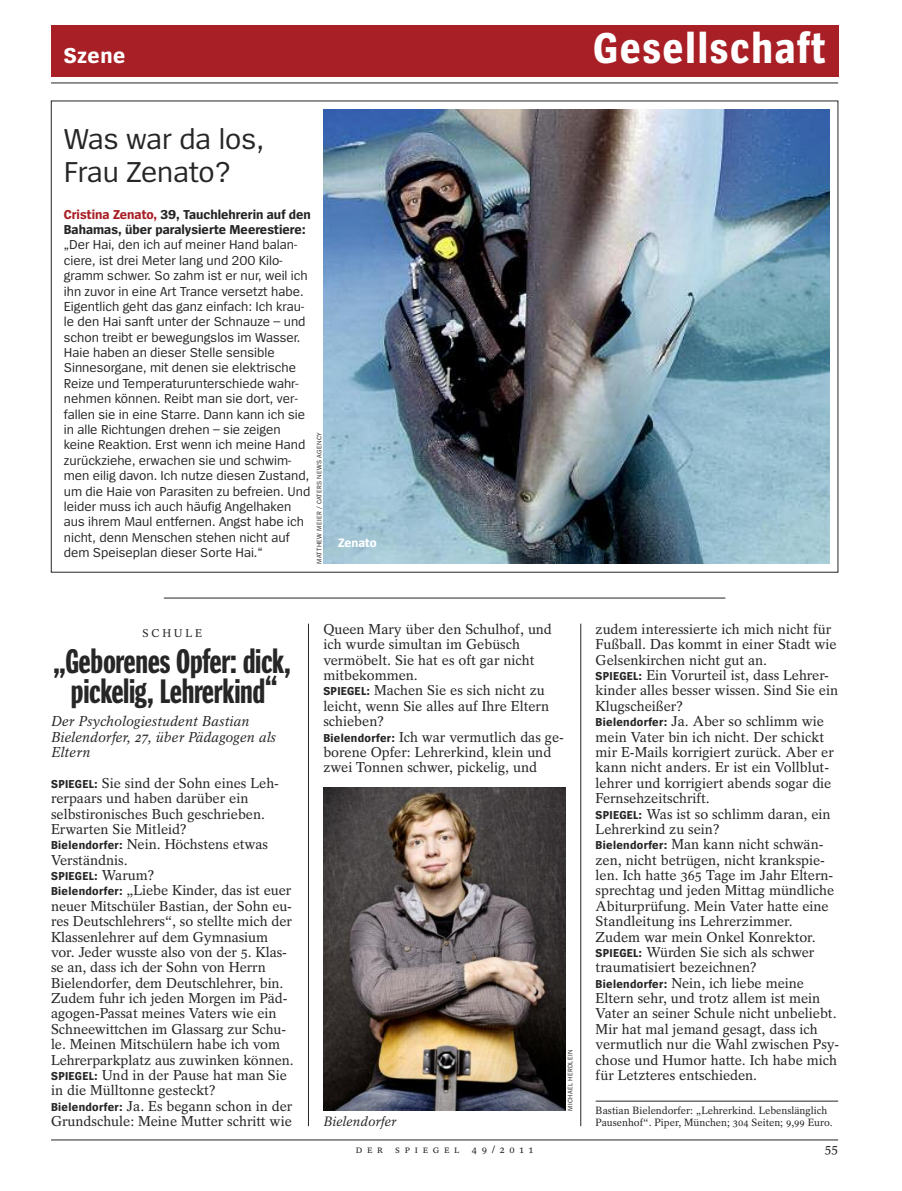
<style>
.page{position:relative;width:902px;height:1191px;background:#fff}
.page>*{position:absolute;margin:0;border:0;box-sizing:border-box;transform-origin:0 0}
.t1{font:700 45px "Spiegel Sans Cd";letter-spacing:.03em;color:#fff}
.t2{font:34.5px/30px "Spiegel Headline";letter-spacing:-.01em;color:#272627;text-align:center}
.t3{font:30px/33px "Spiegel Sans";color:#272627}
.t4{font:700 22.5px "Spiegel Sans";letter-spacing:.025em;color:#fff}
.t5{font:14.25px/15.5px "Spiegel Serif";color:#272627}
.t6{font:italic 14.25px/15.5px "Spiegel Serif";color:#272627}
.t7{font:13.5px/15.5px "Spiegel Sans";color:#272627}
.t8{font:700 13.5px/15.3px "Spiegel Sans";color:#272627}
.t9{font:italic 13.5px "Spiegel Serif";color:#272627}
.t10{font:13.5px "Spiegel Serif";color:#272627}
.t11{font:700 12.75px "Spiegel Sans";color:#fff}
.t12{font:700 12px "Spiegel Sans";letter-spacing:.025em;color:#272627}
.t13{font:11.25px "Spiegel Serif";letter-spacing:.25em;color:#272627}
.t14{font:10.5px/12px "Spiegel Serif";color:#272627}
.t15{font:6.75px "Spiegel Sans";letter-spacing:.05em;color:#272627}
.s1{color:#a91f26}
.s2{font-family:"Spiegel Sans";font-weight:700;font-size:12px}
.s3{font-family:"Spiegel Serif";font-weight:400;font-size:14.25px}
</style>
<div class="page">
<hr style="left:51px;top:83px;width:787px;height:1px;background:#272627">
<div style="left:51px;top:26px;width:787px;height:51px;background:#a91f26"></div>
<hr style="left:51px;top:1139px;width:787px;height:1px;background:#272627">
<hr style="left:164px;top:598px;width:561px;height:1px;background:#272627">
<hr style="left:595px;top:1100px;width:243px;height:1px;background:#272627">
<hr style="left:308px;top:623px;width:1px;height:503px;background:#272627">
<hr style="left:580px;top:623px;width:1px;height:503px;background:#272627">
<img style="left:323px;top:110px;width:506px;height:454px">
<img style="left:323px;top:787px;width:243px;height:323px">
<h3 class="t4" style="left:64px;top:48px;width:63px">Szene</h3>
<h3 class="t3" style="left:64px;top:124px;width:202px">Was war da los,<br>Frau Zenato?</h3>
<p class="t8" style="left:64px;top:207px;width:248px"><span class="s1">Cristina Zenato,</span> 39, Tauchlehrerin auf den<br>Bahamas, über paralysierte Meerestiere:</p>
<p class="t7" style="left:64px;top:238px;width:248px">„Der Hai, den ich auf meiner Hand balan&shy;ciere, ist drei Meter lang und 200 Kilo&shy;gramm schwer. So zahm ist er nur, weil ich ihn zuvor in eine Art Trance versetzt habe.<br>Eigentlich geht das ganz einfach: Ich krau&shy;le den Hai sanft unter der Schnauze – und schon treibt er bewegungslos im Wasser.<br>Haie haben an dieser Stelle sensible Sinnesorgane, mit denen sie elektrische Reize und Temperaturunterschiede wahr&shy;nehmen können. Reibt man sie dort, ver&shy;fallen sie in eine Starre. Dann kann ich sie in alle Richtungen drehen – sie zeigen keine Reaktion. Erst wenn ich meine Hand zurückziehe, erwachen sie und schwim&shy;men eilig davon. Ich nutze diesen Zustand, um die Haie von Parasiten zu befreien. Und leider muss ich auch häufig Angelhaken aus ihrem Maul entfernen. Angst habe ich nicht, denn Menschen stehen nicht auf dem Speiseplan dieser Sorte Hai.“</p>
<p class="t15" style="left:317px;top:564px;width:132px;rotate:-90deg">MATTHEW MEIER / CATERS NEWS AGENCY</p>
<p class="t11" style="left:338px;top:538px;width:40px">Zenato</p>
<h1 class="t1" style="left:592px;top:32px;width:234px">Gesellschaft</h1>
<p class="t13" style="left:142px;top:629px;width:61px">SCHULE</p>
<h2 class="t2" style="left:54px;top:648px;width:238px">„Geborenes Opfer: dick, pickelig, Lehrerkind“</h2>
<p class="t6" style="left:51px;top:715px;width:227px">Der Psychologiestudent Bastian<br>Bielendorfer, 27, über Pädagogen als<br>Eltern</p>
<p class="t5" style="left:51px;top:776px;width:229px"><span class="s2">SPIEGEL:</span> Sie sind der Sohn eines Leh&shy;rerpaars und haben darüber ein selbstironisches Buch geschrieben.<br>Erwarten Sie Mitleid?<br><span class="s2">Bielendorfer:</span> Nein. Höchstens etwas<br>Verständnis.</p>
<p class="t12" style="left:51px;top:871px;width:104px">SPIEGEL: <span class="s3">Warum?</span></p>
<p class="t5" style="left:51px;top:884px;width:244px"><span class="s2">Bielendorfer:</span> „Liebe Kinder, das ist euer neuer Mitschüler Bastian, der Sohn eu&shy;res Deutschlehrers“, so stellte mich der Klassenlehrer auf dem Gymnasium vor. Jeder wusste also von der 5. Klas&shy;se an, dass ich der Sohn von Herrn Bielendorfer, dem Deutschlehrer, bin.<br>Zudem fuhr ich jeden Morgen im Päd&shy;agogen-Passat meines Vaters wie ein Schneewittchen im Glassarg zur Schu&shy;le. Meinen Mitschülern habe ich vom Lehrerparkplatz aus zuwinken können.<br><span class="s2">SPIEGEL:</span> Und in der Pause hat man Sie in die Mülltonne gesteckt?<br><span class="s2">Bielendorfer:</span> Ja. Es begann schon in der Grundschule: Meine Mutter schritt wie</p>
<p class="t5" style="left:323px;top:623px;width:242px">Queen Mary über den Schulhof, und ich wurde simultan im Gebüsch vermöbelt. Sie hat es oft gar nicht mitbekommen.<br><span class="s2">SPIEGEL:</span> Machen Sie es sich nicht zu leicht, wenn Sie alles auf Ihre Eltern schieben?<br><span class="s2">Bielendorfer:</span> Ich war vermutlich das ge&shy;borene Opfer: Lehrerkind, klein und zwei Tonnen schwer, pickelig, und</p>
<p class="t5" style="left:595px;top:623px;width:245px">zudem interessierte ich mich nicht für Fußball. Das kommt in einer Stadt wie Gelsenkirchen nicht gut an.<br><span class="s2">SPIEGEL:</span> Ein Vorurteil ist, dass Lehrer&shy;kinder alles besser wissen. Sind Sie ein Klugscheißer?<br><span class="s2">Bielendorfer:</span> Ja. Aber so schlimm wie mein Vater bin ich nicht. Der schickt mir E-Mails korrigiert zurück. Aber er kann nicht anders. Er ist ein Vollblut&shy;lehrer und korrigiert abends sogar die Fernsehzeitschrift.<br><span class="s2">SPIEGEL:</span> Was ist so schlimm daran, ein Lehrerkind zu sein?<br><span class="s2">Bielendorfer:</span> Man kann nicht schwän&shy;zen, nicht betrügen, nicht krankspie&shy;len. Ich hatte 365 Tage im Jahr Eltern&shy;sprechtag und jeden Mittag mündliche Abiturprüfung. Mein Vater hatte eine Standleitung ins Lehrerzimmer.<br>Zudem war mein Onkel Konrektor.<br><span class="s2">SPIEGEL:</span> Würden Sie sich als schwer traumatisiert bezeichnen?<br><span class="s2">Bielendorfer:</span> Nein, ich liebe meine Eltern sehr, und trotz allem ist mein Vater an seiner Schule nicht unbeliebt.<br>Mir hat mal jemand gesagt, dass ich vermutlich nur die Wahl zwischen Psy&shy;chose und Humor hatte. Ich habe mich für Letzteres entschieden.</p>
<p class="t14" style="left:595px;top:1105px;width:238px">Bastian Bielendorfer: „Lehrerkind. Lebenslänglich<br>Pausenhof“. Piper, München; 304 Seiten; 9,99 Euro.</p>
<p class="t15" style="left:568px;top:1110px;width:62px;rotate:-90deg">MICHAEL HERDLEIN</p>
<p class="t9" style="left:323px;top:1116px;width:74px">Bielendorfer</p>
<p class="t14" style="left:356px;top:1144px;width:179px">DER SPIEGEL 49/2011</p>
<p class="t10" style="left:824px;top:1143px;width:15px">55</p>
</div>
